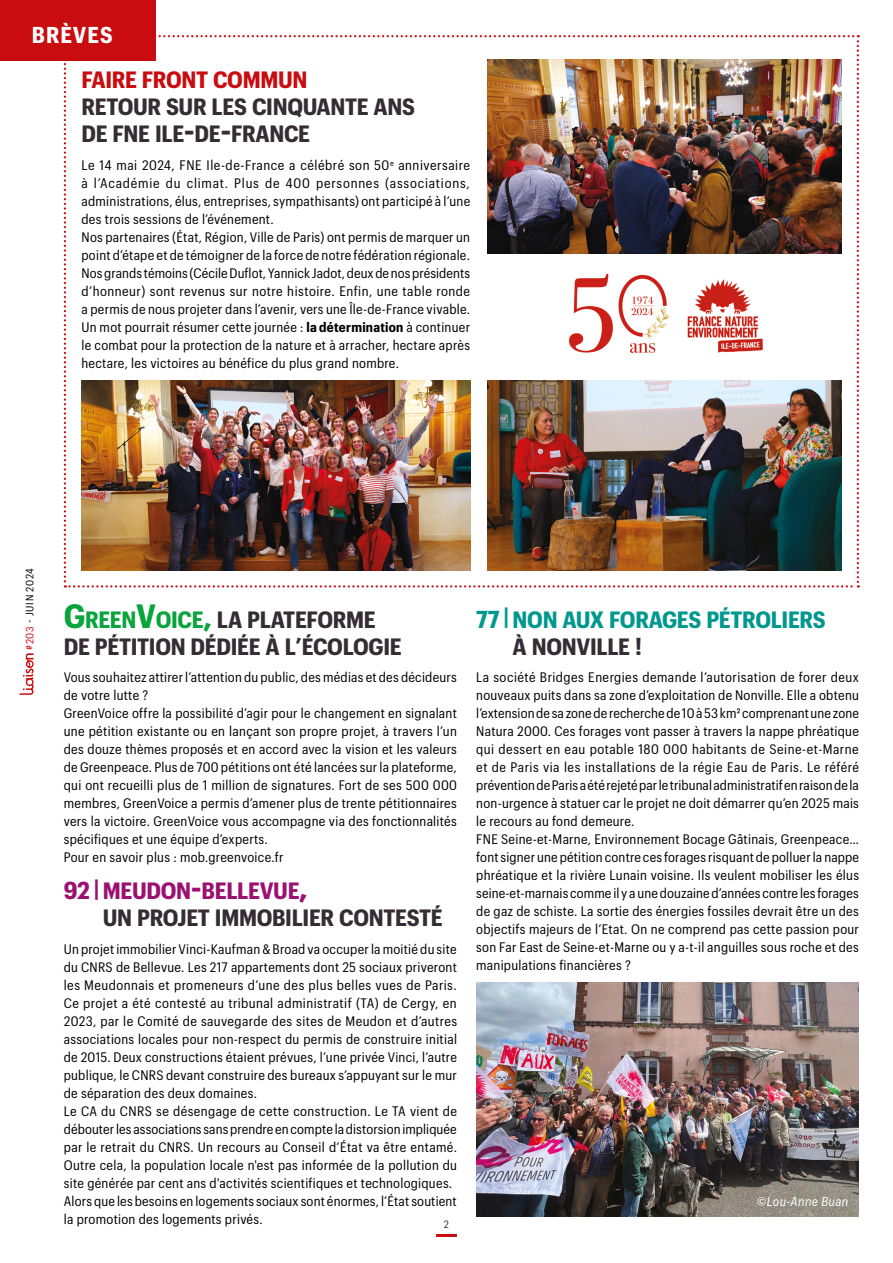
<style>
.page{position:relative;width:893px;height:1263px;background:#fff}
.page>*{position:absolute;margin:0;border:0;box-sizing:border-box;transform-origin:0 0}
.t1{font:700 23.1px/27px "Graphik Compact";letter-spacing:-.015em;color:#352c34}
.t2{font:700 23.1px/27px "Graphik Compact";letter-spacing:-.015em;color:#00988e}
.t3{font:700 23.1px "Graphik Compact";letter-spacing:-.015em;color:#c90c0f}
.t4{font:700 22.5px "Graphik Compact";letter-spacing:.045em;color:#fff}
.t5{font:13.5px/18px "Graphik Compact";letter-spacing:.02em;color:#000}
.t6{font:italic 12.75px "Graphik Compact";letter-spacing:.03em;color:#fff}
.t7{font:10.5px "Graphik Compact";letter-spacing:.065em;color:#000}
.t8{font:10.5px "Graphik Compact";color:#352c34}
.s1{font-size:33px}
.s2{font-weight:700}
.s3{color:#c90c0f}
.s4{font-size:33px;color:#09a43b}
.s5{color:#09a43b}
.s6{font-size:24px}
.s7{font-size:24px;color:#9b1171}
.s8{color:#9b1171}
.s9{font-size:33px;color:#9b1171}
.s10{color:#352c34}
.s11{font-size:24px;color:#352c34}
</style>
<div class="page">
<hr style="left:436px;top:1234px;width:21px;height:3px;background:#c90c0f">
<svg style="left:20px;top:653px;width:14px;height:42px"></svg>
<svg style="left:64px;top:35px;width:795px;height:552px"></svg>
<img style="left:564px;top:271px;width:199px;height:85px">
<img style="left:487px;top:60px;width:354px;height:193px">
<img style="left:487px;top:381px;width:354px;height:190px">
<img style="left:82px;top:381px;width:388px;height:190px">
<img style="left:476px;top:982px;width:383px;height:234px">
<div style="left:0;top:0;width:155px;height:61px;background:#c90c0f"></div>
<h2 class="t4" style="left:32px;top:18px;width:82px">BRÈVES</h2>
<h1 class="t3" style="left:82px;top:63px;width:228px">FAIRE FRONT COMMUN</h1>
<h1 class="t1" style="left:82px;top:92px;width:335px">RETOUR SUR LES CINQUANTE ANS<br>DE FNE ILE<span class="s1">-</span>DE<span class="s1">-</span>FRANCE</h1>
<p class="t5" style="left:82px;top:155px;width:390px">Le 14 mai 2024, FNE Ile-de-France a célébré son 50<sup>e</sup> anniversaire à l’Académie du climat. Plus de 400 personnes (associations, administrations, élus, entreprises, sympathisants) ont participé à l’une des trois sessions de l’événement.<br>Nos partenaires (État, Région, Ville de Paris) ont permis de marquer un point d’étape et de témoigner de la force de notre fédération régionale.<br>Nos grands témoins (Cécile Duflot, Yannick Jadot, deux de nos présidents d’honneur) sont revenus sur notre histoire. Enfin, une table ronde a permis de nous projeter dans l’avenir, vers une Île-de-France vivable.<br>Un mot pourrait résumer cette journée : <span class="s2">la détermination</span> à continuer le combat pour la protection de la nature et à arracher, hectare après hectare, les victoires au bénéfice du plus grand nombre.</p>
<p class="t7" style="left:22px;top:650px;width:83px;rotate:-90deg"><span class="s3">#203</span> - JUIN 2024</p>
<h1 class="t1" style="left:64px;top:604px;width:339px"><span class="s4">G</span><span class="s5">REEN</span><span class="s4">V</span><span class="s5">OICE</span><span class="s4">,</span> LA PLATEFORME<br>DE PÉTITION DÉDIÉE À L<span class="s6">’</span>ÉCOLOGIE</h1>
<p class="t5" style="left:64px;top:667px;width:395px">Vous souhaitez attirer l’attention du public, des médias et des décideurs de votre lutte ?<br>GreenVoice offre la possibilité d’agir pour le changement en signalant une pétition existante ou en lançant son propre projet, à travers l’un des douze thèmes proposés et en accord avec la vision et les valeurs de Greenpeace. Plus de 700 pétitions ont été lancées sur la plateforme, qui ont recueilli plus de 1 million de signatures. Fort de ses 500 000 membres, GreenVoice a permis d’amener plus de trente pétitionnaires vers la victoire. GreenVoice vous accompagne via des fonctionnalités spécifiques et une équipe d’experts.<br>Pour en savoir plus : mob.greenvoice.fr</p>
<h1 class="t1" style="left:103px;top:875px;width:341px;text-indent:-39px"><span class="s7">92</span> <span class="s7">|</span> <span class="s8">MEUDON</span><span class="s9">-</span><span class="s8">BELLEVUE</span><span class="s9">,<br></span>UN PROJET IMMOBILIER CONTESTÉ</h1>
<p class="t5" style="left:64px;top:939px;width:395px">Un projet immobilier Vinci-Kaufman &amp; Broad va occuper la moitié du site du CNRS de Bellevue. Les 217 appartements dont 25 sociaux priveront les Meudonnais et promeneurs d’une des plus belles vues de Paris.<br>Ce projet a été contesté au tribunal administratif (TA) de Cergy, en 2023, par le Comité de sauvegarde des sites de Meudon et d’autres associations locales pour non-respect du permis de construire initial de 2015. Deux constructions étaient prévues, l’une privée Vinci, l’autre publique, le CNRS devant construire des bureaux s’appuyant sur le mur de séparation des deux domaines.<br>Le CA du CNRS se désengage de cette construction. Le TA vient de débouter les associations sans prendre en compte la distorsion impliquée par le retrait du CNRS. Un recours au Conseil d’État va être entamé.<br>Outre cela, la population locale n'est pas informée de la pollution du site générée par cent ans d'activités scientifiques et technologiques.<br>Alors que les besoins en logements sociaux sont énormes, l’État soutient la promotion des logements privés.</p>
<p class="t8" style="left:444px;top:1217px;width:7px">2</p>
<h1 class="t2" style="left:513px;top:604px;width:315px;text-indent:-36px"><span class="s6">77</span> <span class="s6">|</span> NON AUX FORAGES PÉTROLIERS<br><span class="s10">À NONVILLE</span> <span class="s11">!</span></h1>
<p class="t5" style="left:476px;top:667px;width:384px">La société Bridges Energies demande l’autorisation de forer deux nouveaux puits dans sa zone d’exploitation de Nonville. Elle a obtenu l’extension de sa zone de recherche de 10 à 53 km² comprenant une zone Natura 2000. Ces forages vont passer à travers la nappe phréatique qui dessert en eau potable 180 000 habitants de Seine-et-Marne et de Paris via les installations de la régie Eau de Paris. Le référé prévention de Paris a été rejeté par le tribunal administratif en raison de la non-urgence à statuer car le projet ne doit démarrer qu’en 2025 mais le recours au fond demeure.<br>FNE Seine-et-Marne, Environnement Bocage Gâtinais, Greenpeace… font signer une pétition contre ces forages risquant de polluer la nappe phréatique et la rivière Lunain voisine. Ils veulent mobiliser les élus seine-et-marnais comme il y a une douzaine d’années contre les forages de gaz de schiste. La sortie des énergies fossiles devrait être un des objectifs majeurs de l’Etat. On ne comprend pas cette passion pour son Far East de Seine-et-Marne ou y a-t-il anguilles sous roche et des manipulations financières ?</p>
<p class="t6" style="left:757px;top:1192px;width:93px">©Lou-Anne Buan</p>
</div>
